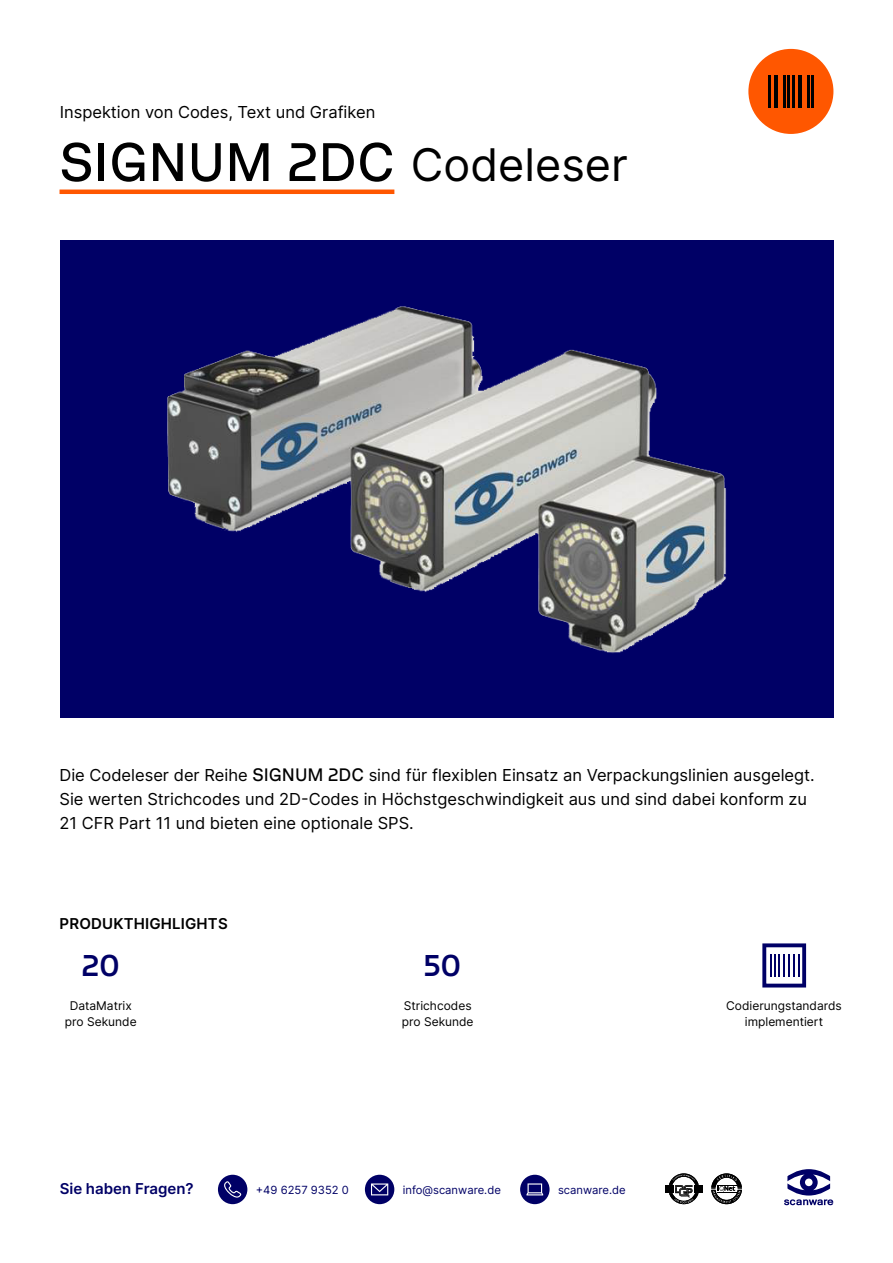
<style>
.page{position:relative;width:893px;height:1263px;background:#fff}
.page>*{position:absolute;margin:0;border:0;box-sizing:border-box;transform-origin:0 0}
.t1{font:54px "GT Planar";color:#000}
.t2{font:45px "Inter";color:#000}
.t3{font:500 30px "GT Planar";color:#006}
.t4{font:16.5px/24px "Inter";color:#000}
.t5{font:600 15px "Inter";letter-spacing:.01em;color:#000}
.t6{font:600 15px "Inter";color:#006}
.t7{font:12px/16.5px "Inter";color:#000;text-align:center}
.t8{font:11.25px "Inter";color:#006}
.s1{font-family:"GT Planar";font-size:18px}
</style>
<div class="page">
<svg style="left:784px;top:1169px;width:49px;height:36px"></svg>
<svg style="left:711px;top:1173px;width:31px;height:31px"></svg>
<svg style="left:665px;top:1173px;width:37px;height:31px"></svg>
<div style="left:218px;top:1175px;width:29px;height:29px;background:#006;border-radius:50%"></div>
<svg style="left:224px;top:1181px;width:17px;height:16px"></svg>
<div style="left:365px;top:1175px;width:29px;height:29px;background:#006;border-radius:50%"></div>
<svg style="left:371px;top:1183px;width:17px;height:12px"></svg>
<div style="left:520px;top:1175px;width:30px;height:29px;background:#006;border-radius:50%"></div>
<svg style="left:526px;top:1183px;width:17px;height:12px"></svg>
<div style="left:60px;top:240px;width:774px;height:477px;background:#006"></div>
<img style="left:167px;top:306px;width:560px;height:347px">
<svg style="left:762px;top:943px;width:44px;height:44px"></svg>
<hr style="left:60px;top:190px;width:334px;height:4px;background:#ff5700">
<div style="left:748px;top:49px;width:85px;height:85px;background:#ff5700;border-radius:50%"></div>
<hr style="left:769px;top:75px;width:2px;height:33px;background:#000">
<hr style="left:793px;top:75px;width:2px;height:33px;background:#000">
<hr style="left:774px;top:75px;width:4px;height:33px;background:#000">
<hr style="left:798px;top:75px;width:4px;height:33px;background:#000">
<hr style="left:787px;top:75px;width:2px;height:33px;background:#000">
<hr style="left:783px;top:75px;width:2px;height:33px;background:#000">
<hr style="left:811px;top:75px;width:2px;height:33px;background:#000">
<hr style="left:807px;top:75px;width:2px;height:33px;background:#000">
<p class="t4" style="left:60px;top:99px;width:317px">Inspektion von Codes, Text und Grafiken</p>
<h1 class="t1" style="left:60px;top:130px;width:336px">SIGNUM 2DC</h1>
<h2 class="t2" style="left:411px;top:132px;width:219px">Codeleser</h2>
<p class="t4" style="left:60px;top:763px;width:757px">Die Codeleser der Reihe <span class="s1">SIGNUM 2DC</span> sind für flexiblen Einsatz an Verpackungslinien ausgelegt.<br>Sie werten Strichcodes und 2D-Codes in Höchstgeschwindigkeit aus und sind dabei konform zu<br>21 CFR Part 11 und bieten eine optionale SPS.</p>
<p class="t5" style="left:60px;top:912px;width:170px">PRODUKTHIGHLIGHTS</p>
<h3 class="t3" style="left:82px;top:948px;width:39px">20</h3>
<h3 class="t3" style="left:424px;top:948px;width:39px">50</h3>
<p class="t7" style="left:65px;top:997px;width:73px">DataMatrix pro Sekunde</p>
<p class="t7" style="left:402px;top:997px;width:73px;text-align:left">Strichcodes pro Sekunde</p>
<p class="t6" style="left:60px;top:1177px;width:135px">Sie haben Fragen?</p>
<p class="t8" style="left:256px;top:1181px;width:95px">+49 6257 9352 0</p>
<p class="t8" style="left:403px;top:1181px;width:100px">info@scanware.de</p>
<p class="t8" style="left:558px;top:1181px;width:69px">scanware.de</p>
<p class="t7" style="left:726px;top:997px;width:117px">Codierungstandards implementiert</p>
</div>
